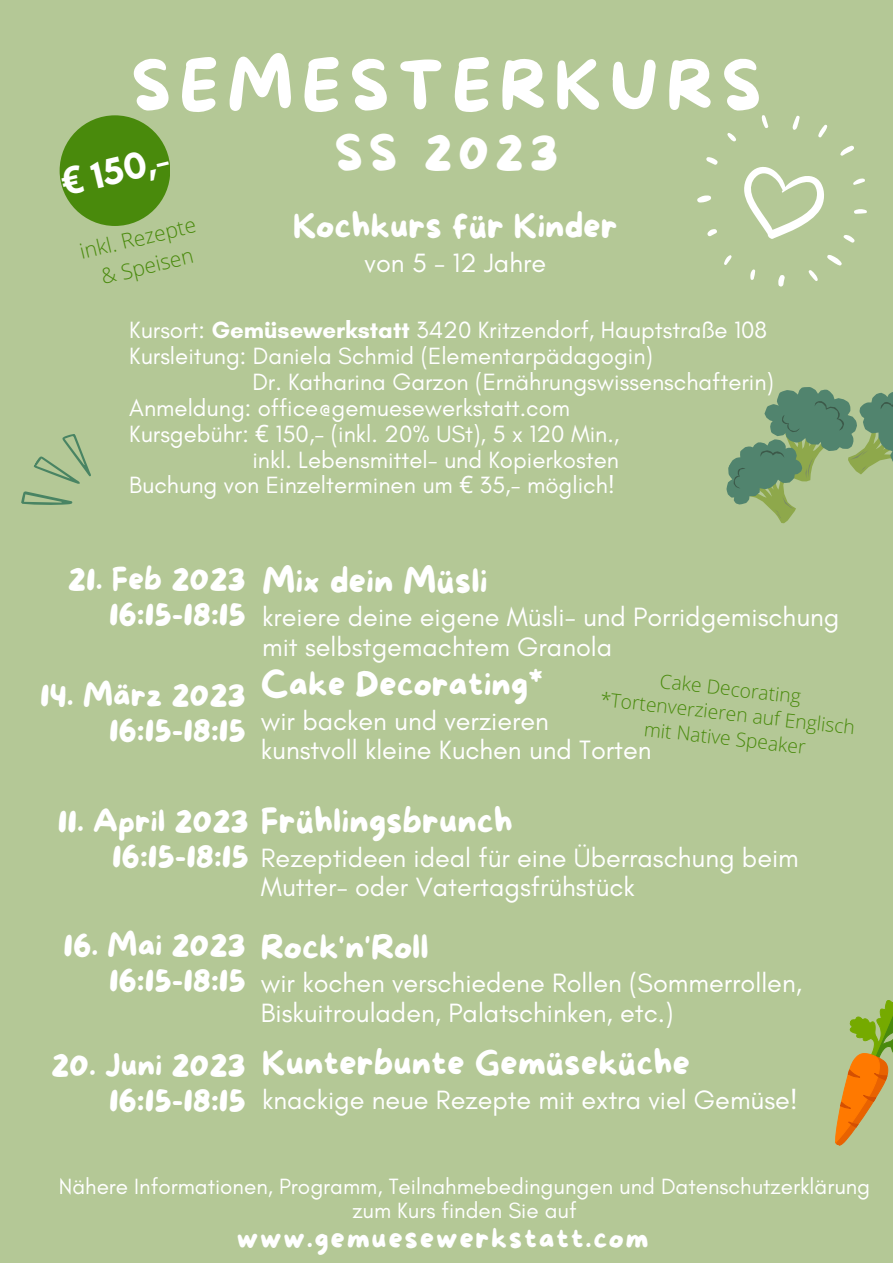
<style>
.page{position:relative;width:893px;height:1264px;background:#fff}
.page>*{position:absolute;margin:0;border:0;box-sizing:border-box;transform-origin:0 0}
.t1{font:68.7px "More Sugar";letter-spacing:.12em;color:#fff}
.t2{font:49.35px "More Sugar";letter-spacing:.12em;color:#fff}
.t3{font:700 38.25px "Glacial Indifference";color:#fff}
.t4{font:34.5px "More Sugar";color:#fff}
.t5{font:31.5px/34.8px "More Sugar";color:#fff;text-align:right}
.t6{font:28.35px "More Sugar";letter-spacing:.06em;color:#fff}
.t7{font:27px/29.2px "Glacial Indifference";color:#fff}
.t8{font:24px "Glacial Indifference";color:#fff}
.t9{font:22.5px/24.8px "Glacial Indifference";color:#fff;text-align:center}
.t10{font:300 21px/29.1px "Open Sans";color:#498a0c;text-align:center}
.t11{font:300 19.35px "Open Sans";color:#498a0c}
.s1{font-family:"Noto Sans"}
.s2{font-weight:700}
.s3{font-size:31.5px}
</style>
<div class="page">
<div style="left:0;top:0;width:892px;height:1262px;background:#b4c896"></div>
<svg style="left:697px;top:115px;width:170px;height:172px"></svg>
<div style="left:60px;top:115px;width:110px;height:111px;background:#498a0c;border-radius:50%"></div>
<svg style="left:21px;top:434px;width:70px;height:71px"></svg>
<svg style="left:835px;top:1000px;width:57px;height:146px"></svg>
<svg style="left:726px;top:387px;width:166px;height:137px"></svg>
<h1 class="t1" style="left:131px;top:48px;width:631px">SEMESTERKURS</h1>
<h2 class="t2" style="left:334px;top:125px;width:225px">SS 2023</h2>
<h3 class="t3" style="left:56px;top:160px;width:111px;rotate:-13deg"><span class="s1">€</span> 150,-</h3>
<p class="t10" style="left:77px;top:237px;width:120px;rotate:-13deg">inkl. Rezepte &amp; Speisen</p>
<p class="t4" style="left:293px;top:207px;width:326px">Kochkurs für Kinder</p>
<p class="t7" style="left:364px;top:248px;width:183px">von 5 - 12 Jahre</p>
<p class="t8" style="left:129px;top:315px;width:639px">Kursort: <span class="s2">Gemüsewerkstatt</span> 3420 Kritzendorf, Hauptstraße 108</p>
<p class="t8" style="left:129px;top:341px;width:525px">Kursleitung: Daniela Schmid (Elementarpädagogin)</p>
<p class="t8" style="left:252px;top:367px;width:523px">Dr. Katharina Garzon (Ernährungswissenschafterin)</p>
<p class="t8" style="left:129px;top:393px;width:442px">Anmeldung: office@gemuesewerkstatt.com</p>
<p class="t8" style="left:129px;top:419px;width:491px">Kursgebühr: <span class="s1">€</span> 150,- (inkl. 20% USt), 5 x 120 Min.,</p>
<p class="t8" style="left:252px;top:445px;width:368px">inkl. Lebensmittel- und Kopierkosten</p>
<p class="t8" style="left:129px;top:470px;width:487px">Buchung von Einzelterminen um <span class="s1">€</span> 35,- möglich!</p>
<p class="t5" style="left:68px;top:563px;width:179px">21. Feb 2023<br>16:15-18:15</p>
<p class="t5" style="left:40px;top:679px;width:207px">14. März 2023<br>16:15-18:15</p>
<p class="t4" style="left:262px;top:562px;width:227px">Mix dein Müsli</p>
<p class="t7" style="left:262px;top:602px;width:578px">kreiere deine eigene Müsli- und Porridgemischung mit selbstgemachtem Granola</p>
<p class="t4" style="left:261px;top:665px;width:284px">Cake Decorating*</p>
<p class="t7" style="left:261px;top:706px;width:392px">wir backen und verzieren kunstvoll kleine Kuchen und Torten</p>
<p class="t11" style="left:661px;top:667px;width:143px;rotate:6deg">Cake Decorating</p>
<p class="t11" style="left:645px;top:715px;width:164px;rotate:6deg">mit Native Speaker</p>
<p class="t11" style="left:601px;top:686px;width:257px;rotate:6deg">*Tortenverzieren auf Englisch</p>
<p class="t4" style="left:58px;top:802px;width:456px"><span class="s3">11. April 2023</span> Frühlingsbrunch</p>
<p class="t5" style="left:112px;top:840px;width:138px">16:15-18:15</p>
<p class="t7" style="left:261px;top:843px;width:539px">Rezeptideen ideal für eine Überraschung beim<br>Mutter- oder Vatertagsfrühstück</p>
<p class="t4" style="left:261px;top:928px;width:169px">Rock'n'Roll</p>
<p class="t7" style="left:261px;top:968px;width:542px">wir kochen verschiedene Rollen (Sommerrollen,<br>Biskuitrouladen, Palatschinken, etc.)</p>
<p class="t4" style="left:262px;top:1044px;width:429px">Kunterbunte Gemüseküche</p>
<p class="t7" style="left:262px;top:1084px;width:537px">knackige neue Rezepte mit extra viel Gemüse!</p>
<p class="t5" style="left:63px;top:929px;width:184px">16. Mai 2023<br>16:15-18:15</p>
<p class="t5" style="left:51px;top:1049px;width:196px">20. Juni 2023<br>16:15-18:15</p>
<p class="t9" style="left:59px;top:1173px;width:812px">Nähere Informationen, Programm, Teilnahmebedingungen und Datenschutzerklärung zum Kurs finden Sie auf</p>
<p class="t6" style="left:237px;top:1222px;width:413px">www.gemuesewerkstatt.com</p>
</div>
